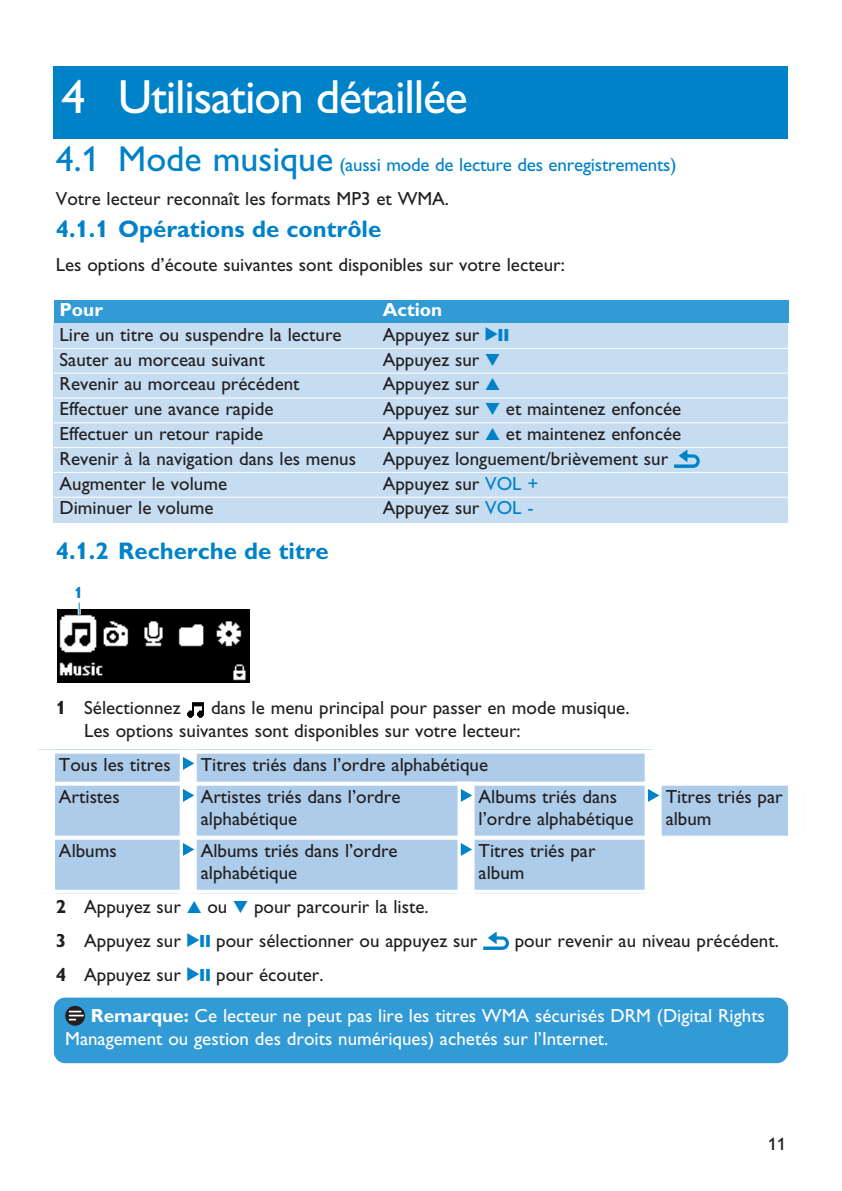
<style>
.page{position:relative;width:842px;height:1191px;background:#fff}
.page>*{position:absolute;margin:0;border:0;box-sizing:border-box;transform-origin:0 0}
.t1{font:48px "Gill Sans";letter-spacing:-.025em;color:#fff}
.t2{font:700 24px "Gill Alt One";color:#0082c8}
.t3{font:19px/22.8px "Gill Alt One";color:#231f20}
.t4{font:19px/22.8px "Gill Alt One";color:#fff}
.t5{font:700 19px "Gill Alt One";color:#fff}
.t6{font:18px "Gill Alt One";color:#231f20}
.t7{font:700 16px "Gill Alt One";color:#0082c8}
.s1{font-size:36px;color:#0082c8}
.s2{color:#0082c8}
.s3{font-family:"Audio Four 4";color:#0082c8}
.s4{font-weight:700}
</style>
<div class="page">
<div style="left:54px;top:300px;width:734px;height:23px;background:#329bd5"></div>
<div style="left:54px;top:323px;width:323px;height:199px;background:#c5dcf1"></div>
<div style="left:378px;top:323px;width:410px;height:199px;background:#c5dcf1"></div>
<hr style="left:54px;top:348px;width:734px;height:1px;background:#fff">
<hr style="left:54px;top:373px;width:734px;height:1px;background:#fff">
<hr style="left:54px;top:397px;width:734px;height:1px;background:#fff">
<hr style="left:54px;top:422px;width:734px;height:1px;background:#fff">
<hr style="left:54px;top:447px;width:734px;height:1px;background:#fff">
<hr style="left:54px;top:472px;width:734px;height:1px;background:#fff">
<hr style="left:54px;top:497px;width:734px;height:1px;background:#fff">
<svg style="left:674px;top:450px;width:26px;height:18px"></svg>
<div style="left:54px;top:66px;width:734px;height:72px;background:#0082c8"></div>
<svg style="left:483px;top:932px;width:26px;height:18px"></svg>
<img style="left:187px;top:702px;width:17px;height:16px">
<img style="left:58px;top:610px;width:192px;height:72px">
<svg style="left:78px;top:602px;width:3px;height:12px"></svg>
<div style="left:54px;top:997px;width:734px;height:66px;background:#329bd5;border-radius:11px"></div>
<svg style="left:65px;top:1005px;width:20px;height:20px"></svg>
<svg style="left:69px;top:1010px;width:15px;height:10px"></svg>
<div style="left:38px;top:749px;width:150px;height:34px;background:#acccea"></div>
<div style="left:188px;top:749px;width:465px;height:34px;background:#acccea"></div>
<div style="left:38px;top:783px;width:150px;height:54px;background:#acccea"></div>
<div style="left:188px;top:783px;width:278px;height:54px;background:#acccea"></div>
<div style="left:466px;top:783px;width:187px;height:54px;background:#acccea"></div>
<div style="left:653px;top:783px;width:152px;height:54px;background:#acccea"></div>
<div style="left:38px;top:837px;width:150px;height:56px;background:#acccea"></div>
<div style="left:188px;top:837px;width:278px;height:56px;background:#acccea"></div>
<div style="left:466px;top:837px;width:187px;height:56px;background:#acccea"></div>
<div style="left:38px;top:749px;width:17px;height:144px;background:#fff"></div>
<div style="left:180px;top:749px;width:17px;height:144px;background:#fff"></div>
<div style="left:458px;top:781px;width:17px;height:112px;background:#fff"></div>
<div style="left:645px;top:749px;width:17px;height:144px;background:#fff"></div>
<div style="left:788px;top:749px;width:17px;height:144px;background:#fff"></div>
<svg style="left:38px;top:749px;width:615px;height:4px;fill:#fff"></svg>
<svg style="left:55px;top:781px;width:733px;height:4px;fill:#fff"></svg>
<svg style="left:55px;top:835px;width:733px;height:4px;fill:#fff"></svg>
<svg style="left:55px;top:889px;width:590px;height:4px;fill:#fff"></svg>
<svg style="left:183px;top:789px;width:11px;height:13px"></svg>
<svg style="left:183px;top:757px;width:11px;height:13px"></svg>
<svg style="left:183px;top:843px;width:11px;height:13px"></svg>
<svg style="left:461px;top:843px;width:11px;height:13px"></svg>
<svg style="left:461px;top:789px;width:11px;height:13px"></svg>
<svg style="left:648px;top:789px;width:11px;height:13px"></svg>
<h1 class="t1" style="left:62px;top:80px;width:408px">4 Utilisation détaillée</h1>
<p class="t3" style="left:56px;top:150px;width:622px;line-height:34.2px"><span class="s1">4.1 Mode musique</span> <span class="s2">(aussi mode de lecture des enregistrements)<br></span>Votre lecteur reconnaît les formats MP3 et WMA.</p>
<p class="t2" style="left:56px;top:221px;width:327px">4.1.1 Opérations de contrôle</p>
<p class="t3" style="left:56px;top:256px;width:511px">Les options d’écoute suivantes sont disponibles sur votre lecteur:</p>
<p class="t5" style="left:60px;top:303px;width:45px">Pour</p>
<p class="t5" style="left:383px;top:303px;width:61px">Action</p>
<p class="t3" style="left:60px;top:325px;width:284px">Lire un titre ou suspendre la lecture</p>
<p class="t3" style="left:383px;top:325px;width:128px">Appuyez sur <span class="s3">2;</span></p>
<p class="t3" style="left:60px;top:350px;width:207px">Sauter au morceau suivant</p>
<p class="t3" style="left:383px;top:350px;width:119px">Appuyez sur <span class="s3">4</span></p>
<p class="t3" style="left:60px;top:375px;width:242px">Revenir au morceau précédent</p>
<p class="t3" style="left:383px;top:375px;width:119px">Appuyez sur <span class="s3">3</span></p>
<p class="t3" style="left:60px;top:399px;width:215px">Effectuer une avance rapide</p>
<p class="t3" style="left:383px;top:399px;width:300px">Appuyez sur <span class="s3">4</span> et maintenez enfoncée</p>
<p class="t3" style="left:60px;top:424px;width:205px">Effectuer un retour rapide</p>
<p class="t3" style="left:383px;top:424px;width:300px">Appuyez sur <span class="s3">3</span> et maintenez enfoncée</p>
<p class="t3" style="left:60px;top:449px;width:298px">Revenir à la navigation dans les menus</p>
<p class="t3" style="left:383px;top:449px;width:287px">Appuyez longuement/brièvement sur</p>
<p class="t3" style="left:60px;top:474px;width:169px">Augmenter le volume</p>
<p class="t3" style="left:383px;top:474px;width:157px">Appuyez sur <span class="s2">VOL +</span></p>
<p class="t3" style="left:60px;top:499px;width:155px">Diminuer le volume</p>
<p class="t3" style="left:383px;top:499px;width:152px">Appuyez sur <span class="s2">VOL -</span></p>
<p class="t2" style="left:56px;top:542px;width:274px">4.1.2 Recherche de titre</p>
<p class="t7" style="left:74px;top:587px;width:10px">1</p>
<p class="t3" style="left:56px;top:698px;width:126px"><span class="s4">1</span> Sélectionnez</p>
<p class="t3" style="left:84px;top:698px;width:547px;text-indent:127px">dans le menu principal pour passer en mode musique.<br>Les options suivantes sont disponibles sur votre lecteur:</p>
<p class="t3" style="left:59px;top:755px;width:113px">Tous les titres</p>
<p class="t3" style="left:201px;top:755px;width:289px">Titres triés dans l’ordre alphabétique</p>
<p class="t3" style="left:59px;top:787px;width:62px">Artistes</p>
<p class="t3" style="left:201px;top:787px;width:201px">Artistes triés dans l’ordre alphabétique</p>
<p class="t3" style="left:479px;top:787px;width:157px">Albums triés dans l’ordre alphabétique</p>
<p class="t3" style="left:666px;top:787px;width:119px">Titres triés par album</p>
<p class="t3" style="left:59px;top:841px;width:59px">Albums</p>
<p class="t3" style="left:201px;top:841px;width:198px">Albums triés dans l’ordre alphabétique</p>
<p class="t3" style="left:479px;top:841px;width:119px">Titres triés par album</p>
<p class="t3" style="left:56px;top:891px;width:423px;line-height:34.2px"><span class="s4">2</span> Appuyez sur <span class="s3">3</span> ou <span class="s3">4</span> pour parcourir la liste.<br><span class="s4">3</span> Appuyez sur <span class="s3">2;</span> pour sélectionner ou appuyez sur</p>
<p class="t3" style="left:56px;top:965px;width:269px"><span class="s4">4</span> Appuyez sur <span class="s3">2;</span> pour écouter.</p>
<p class="t3" style="left:515px;top:931px;width:266px">pour revenir au niveau précédent.</p>
<p class="t4" style="left:65px;top:1006px;width:701px;text-indent:26px"><span class="s4">Remarque:</span> Ce lecteur ne peut pas lire les titres WMA sécurisés DRM (Digital Rights<br>Management ou gestion des droits numériques) achetés sur l’Internet.</p>
<p class="t6" style="left:768px;top:1137px;width:19px">11</p>
</div>
